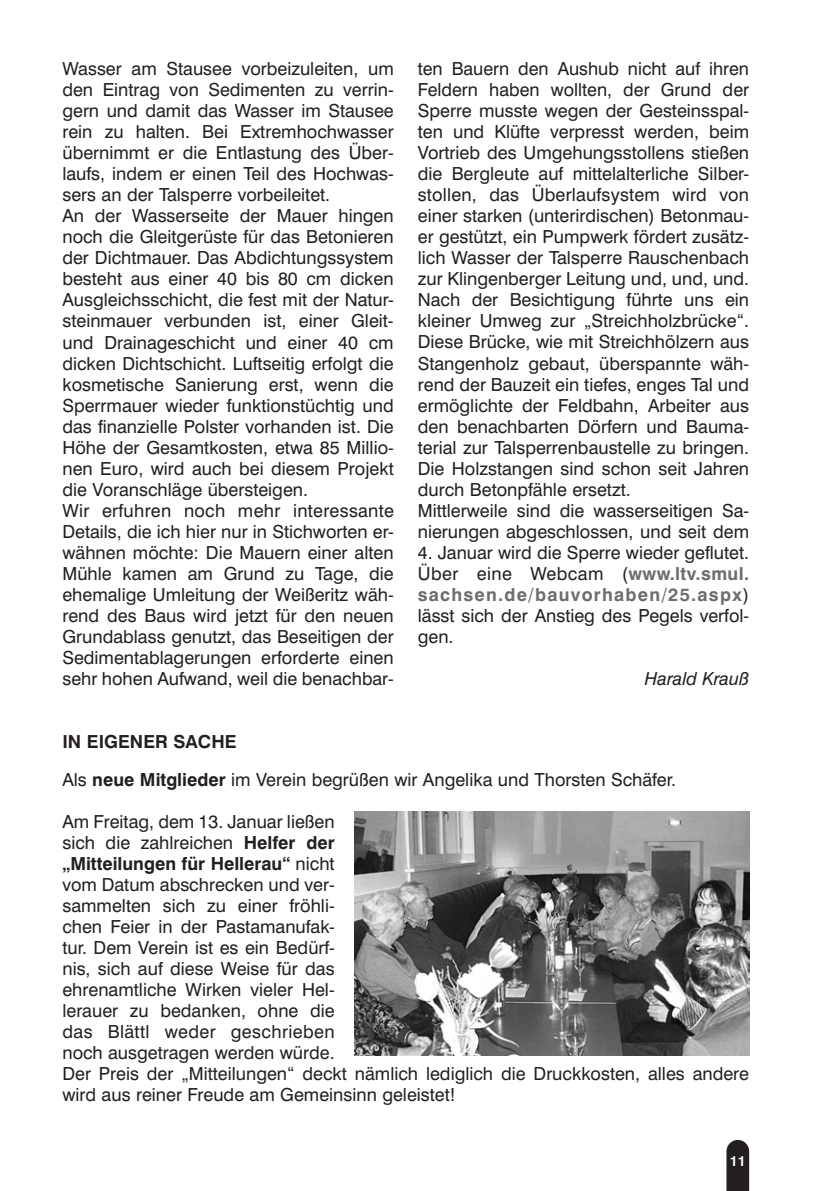
<style>
.page{position:relative;width:840px;height:1191px;background:#fff}
.page>*{position:absolute;margin:0;border:0;box-sizing:border-box;transform-origin:0 0}
.t1{font:18px/21px "Swiss 721 BT";color:#231f20}
.t2{font:italic 18px "Swiss 721 BT";color:#231f20}
.t3{font:700 14px "Swiss 721 BT";color:#fff}
.s1{font-weight:700;color:#6c6d70}
.s2{font-weight:700}
</style>
<div class="page">
<svg style="left:726px;top:1140px;width:22px;height:51px"></svg>
<img style="left:354px;top:811px;width:394px;height:244px">
<p class="t1" style="left:62px;top:60px;width:333px">Wasser am Stausee vorbeizuleiten, um den Eintrag von Sedimenten zu verrin&shy;gern und damit das Wasser im Stausee rein zu halten. Bei Extremhochwasser übernimmt er die Entlastung des Über&shy;laufs, indem er einen Teil des Hochwas&shy;sers an der Talsperre vorbeileitet.<br>An der Wasserseite der Mauer hingen noch die Gleitgerüste für das Betonieren der Dichtmauer. Das Abdichtungssystem besteht aus einer 40 bis 80 cm dicken Ausgleichsschicht, die fest mit der Natur&shy;steinmauer verbunden ist, einer Gleit&shy;und Drainageschicht und einer 40 cm dicken Dichtschicht. Luftseitig erfolgt die kosmetische Sanierung erst, wenn die Sperrmauer wieder funktionstüchtig und das finanzielle Polster vorhanden ist. Die Höhe der Gesamtkosten, etwa 85 Millio&shy;nen Euro, wird auch bei diesem Projekt die Voranschläge übersteigen.<br>Wir erfuhren noch mehr interessante Details, die ich hier nur in Stichworten er&shy;wähnen möchte: Die Mauern einer alten Mühle kamen am Grund zu Tage, die ehemalige Umleitung der Weißeritz wäh&shy;rend des Baus wird jetzt für den neuen Grundablass genutzt, das Beseitigen der Sedimentablagerungen erforderte einen sehr hohen Aufwand, weil die benachbar-</p>
<p class="t1" style="left:417px;top:60px;width:333px">ten Bauern den Aushub nicht auf ihren Feldern haben wollten, der Grund der Sperre musste wegen der Gesteinsspal&shy;ten und Klüfte verpresst werden, beim Vortrieb des Umgehungsstollens stießen die Bergleute auf mittelalterliche Silber&shy;stollen, das Überlaufsystem wird von einer starken (unterirdischen) Betonmau&shy;er gestützt, ein Pumpwerk fördert zusätz&shy;lich Wasser der Talsperre Rauschenbach zur Klingenberger Leitung und, und, und.<br>Nach der Besichtigung führte uns ein kleiner Umweg zur „Streichholzbrücke“.<br>Diese Brücke, wie mit Streichhölzern aus Stangenholz gebaut, überspannte wäh&shy;rend der Bauzeit ein tiefes, enges Tal und ermöglichte der Feldbahn, Arbeiter aus den benachbarten Dörfern und Bauma&shy;terial zur Talsperrenbaustelle zu bringen.<br>Die Holzstangen sind schon seit Jahren durch Betonpfähle ersetzt.<br>Mittlerweile sind die wasserseitigen Sa&shy;nierungen abgeschlossen, und seit dem</p>
<p class="t1" style="left:417px;top:543px;width:333px;text-align:justify">4. Januar wird die Sperre wieder geflutet.<br>Über eine Webcam (<span class="s1">www.ltv.smul. sachsen.de/bauvorhaben/25.aspx</span>) lässt sich der Anstieg des Pegels verfol&shy;gen.</p>
<p class="t2" style="left:644px;top:671px;width:106px">Harald Krauß</p>
<p class="t1" style="left:62px;top:724px;width:614px;line-height:38px"><span class="s2">IN EIGENER SACHE<br></span>Als <span class="s2">neue Mitglieder</span> im Verein begrüßen wir Angelika und Thorsten Schäfer.</p>
<p class="t1" style="left:62px;top:812px;width:687px">Am Freitag, dem 13. Januar ließen<br>sich die zahlreichen <span class="s2">Helfer der<br>„Mitteilungen für Hellerau“</span> nicht<br>vom Datum abschrecken und ver-<br>sammelten sich zu einer fröhli-<br>chen Feier in der Pastamanufak-<br>tur. Dem Verein ist es ein Bedürf-<br>nis, sich auf diese Weise für das<br>ehrenamtliche Wirken vieler Hel-<br>lerauer zu bedanken, ohne die<br>das Blättl weder geschrieben<br>noch ausgetragen werden würde.<br>Der Preis der „Mitteilungen“ deckt nämlich lediglich die Druckkosten, alles andere wird aus reiner Freude am Gemeinsinn geleistet!</p>
<p class="t3" style="left:729px;top:1156px;width:17px">11</p>
</div>
